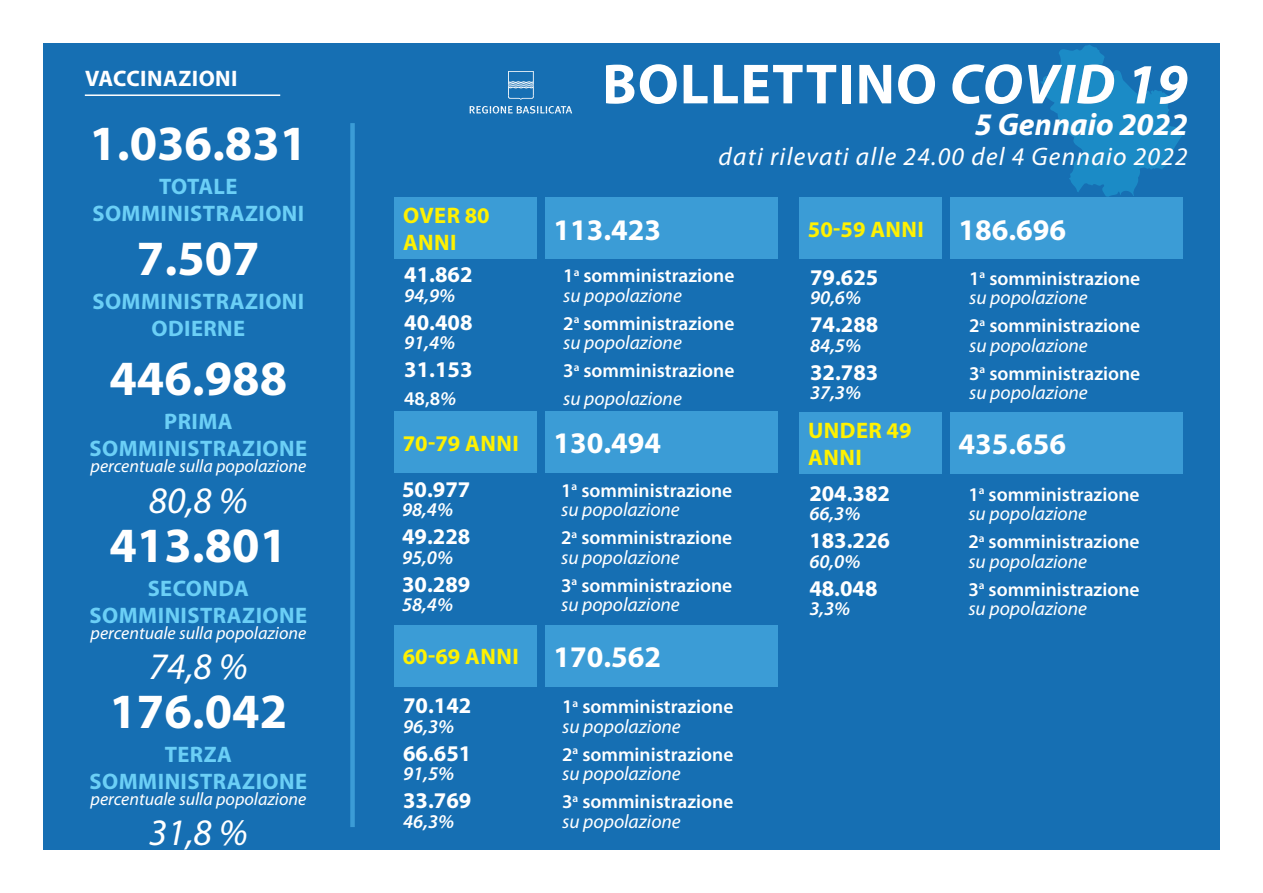
<style>
.page{position:relative;width:1263px;height:893px;background:#fff}
.page>*{position:absolute;margin:0;border:0;box-sizing:border-box;transform-origin:0 0}
.t1{font:700 57px "Myriad Pro";letter-spacing:.02em;color:#fff}
.t2{font:700 49.5px "Myriad Pro";color:#fff}
.t3{font:italic 37.5px "Myriad Pro";color:#fff}
.t4{font:italic 700 31.5px "Myriad Pro";color:#fff}
.t5{font:700 30px "Myriad Pro";color:#fff}
.t6{font:italic 25.5px "Myriad Pro";letter-spacing:.05em;color:#fff}
.t7{font:700 22.5px "Myriad Pro";letter-spacing:.02em;color:#6bcff6}
.FIletto_inferiore{font:700 22.5px "Myriad Pro";color:#fff}
.t8{font:700 22.5px/27px "Myriad Pro";letter-spacing:.02em;color:#fff101}
.FIletto_inferiore-2{font:700 22.5px "Myriad Pro";letter-spacing:.02em;color:#fff}
.t9{font:600 19.5px "Myriad Pro";color:#fff}
.t10{font:italic 19.5px "Myriad Pro";color:#fff}
.t11{font:italic 600 19.5px "Myriad Pro";color:#fff}
.t12{font:italic 18px "Myriad Pro";color:#fff}
.s1{font-style:italic}
</style>
<div class="page">
<div style="left:43px;top:43px;width:1177px;height:807px;background:#166fb3"></div>
<div style="left:350px;top:123px;width:5px;height:704px;background:#3b9cd6"></div>
<hr style="left:85px;top:94px;width:195px;height:2px;background:#fff">
<svg style="left:1040px;top:45px;width:142px;height:152px"></svg>
<div style="left:394px;top:197px;width:142px;height:62px;background:#3b9cd6"></div>
<div style="left:799px;top:197px;width:142px;height:62px;background:#3b9cd6"></div>
<div style="left:394px;top:411px;width:142px;height:62px;background:#3b9cd6"></div>
<div style="left:799px;top:412px;width:142px;height:62px;background:#3b9cd6"></div>
<div style="left:394px;top:625px;width:142px;height:62px;background:#3b9cd6"></div>
<div style="left:545px;top:197px;width:232px;height:62px;background:#3b9cd6"></div>
<div style="left:950px;top:197px;width:232px;height:62px;background:#3b9cd6"></div>
<div style="left:545px;top:411px;width:232px;height:62px;background:#3b9cd6"></div>
<div style="left:950px;top:412px;width:232px;height:62px;background:#3b9cd6"></div>
<div style="left:545px;top:625px;width:232px;height:62px;background:#3b9cd6"></div>
<svg style="left:508px;top:71px;width:26px;height:29px"></svg>
<svg style="left:470px;top:106px;width:102px;height:8px"></svg>
<p class="FIletto_inferiore-2" style="left:85px;top:64px;width:154px">VACCINAZIONI</p>
<p class="t2" style="left:89px;top:111px;width:220px">1.036.831</p>
<p class="t7" style="left:159px;top:172px;width:80px">TOTALE</p>
<p class="t7" style="left:92px;top:199px;width:213px">SOMMINISTRAZIONI</p>
<p class="t2" style="left:137px;top:226px;width:124px">7.507</p>
<p class="t7" style="left:92px;top:287px;width:213px">SOMMINISTRAZIONI</p>
<p class="t7" style="left:151px;top:314px;width:95px">ODIERNE</p>
<p class="t2" style="left:110px;top:346px;width:179px">446.988</p>
<p class="t7" style="left:164px;top:406px;width:70px">PRIMA</p>
<p class="t7" style="left:90px;top:433px;width:219px">SOMMINISTRAZIONE</p>
<p class="t12" style="left:91px;top:455px;width:217px">percentuale sulla popolazione</p>
<p class="t3" style="left:149px;top:477px;width:101px">80,8 %</p>
<p class="t2" style="left:110px;top:513px;width:179px">413.801</p>
<p class="t7" style="left:148px;top:574px;width:103px">SECONDA</p>
<p class="t7" style="left:90px;top:601px;width:219px">SOMMINISTRAZIONE</p>
<p class="t12" style="left:91px;top:621px;width:217px">percentuale sulla popolazione</p>
<p class="t3" style="left:149px;top:644px;width:101px">74,8 %</p>
<p class="t2" style="left:110px;top:679px;width:179px">176.042</p>
<p class="t7" style="left:165px;top:740px;width:69px">TERZA</p>
<p class="t7" style="left:90px;top:767px;width:219px">SOMMINISTRAZIONE</p>
<p class="t12" style="left:91px;top:787px;width:217px">percentuale sulla popolazione</p>
<p class="t3" style="left:149px;top:810px;width:101px">31,8 %</p>
<p class="t8" style="left:403px;top:202px;width:88px">OVER 80<br>ANNI</p>
<p class="t1" style="left:602px;top:47px;width:587px">BOLLETTINO <span class="s1">COVID 19</span></p>
<p class="t4" style="left:975px;top:104px;width:214px">5 Gennaio 2022</p>
<p class="t6" style="left:719px;top:141px;width:471px">dati rilevati alle 24.00 del 4 Gennaio 2022</p>
<p class="t5" style="left:553px;top:210px;width:109px">113.423</p>
<p class="t5" style="left:958px;top:210px;width:109px">186.696</p>
<p class="t8" style="left:808px;top:215px;width:117px">50-59 ANNI</p>
<p class="FIletto_inferiore" style="left:404px;top:260px;width:70px">41.862</p>
<p class="t9" style="left:563px;top:263px;width:173px">1<sup>a</sup> somministrazione</p>
<p class="t11" style="left:404px;top:283px;width:53px">94,9%</p>
<p class="t10" style="left:563px;top:283px;width:120px">su popolazione</p>
<p class="FIletto_inferiore" style="left:404px;top:307px;width:70px">40.408</p>
<p class="t9" style="left:563px;top:311px;width:173px">2<sup>a</sup> somministrazione</p>
<p class="t11" style="left:404px;top:330px;width:53px">91,4%</p>
<p class="t10" style="left:563px;top:330px;width:120px">su popolazione</p>
<p class="FIletto_inferiore" style="left:404px;top:355px;width:70px">31.153</p>
<p class="t9" style="left:563px;top:358px;width:173px">3<sup>a</sup> somministrazione</p>
<p class="t9" style="left:404px;top:386px;width:54px">48,8<span class="s1">%</span></p>
<p class="t10" style="left:563px;top:386px;width:120px">su popolazione</p>
<p class="FIletto_inferiore" style="left:810px;top:262px;width:70px">79.625</p>
<p class="t9" style="left:969px;top:266px;width:173px">1<sup>a</sup> somministrazione</p>
<p class="t11" style="left:810px;top:285px;width:53px">90,6%</p>
<p class="t10" style="left:969px;top:286px;width:120px">su popolazione</p>
<p class="FIletto_inferiore" style="left:810px;top:310px;width:70px">74.288</p>
<p class="t9" style="left:969px;top:313px;width:173px">2<sup>a</sup> somministrazione</p>
<p class="t11" style="left:810px;top:333px;width:53px">84,5%</p>
<p class="t10" style="left:969px;top:333px;width:120px">su popolazione</p>
<p class="FIletto_inferiore" style="left:810px;top:358px;width:70px">32.783</p>
<p class="t9" style="left:969px;top:361px;width:173px">3<sup>a</sup> somministrazione</p>
<p class="t11" style="left:810px;top:380px;width:53px">37,3%</p>
<p class="t10" style="left:969px;top:381px;width:120px">su popolazione</p>
<p class="t8" style="left:403px;top:429px;width:117px">70-79 ANNI</p>
<p class="t8" style="left:808px;top:416px;width:105px">UNDER 49<br>ANNI</p>
<p class="t5" style="left:553px;top:424px;width:109px">130.494</p>
<p class="t5" style="left:958px;top:424px;width:109px">435.656</p>
<p class="FIletto_inferiore" style="left:402px;top:475px;width:70px">50.977</p>
<p class="t9" style="left:561px;top:478px;width:173px">1<sup>a</sup> somministrazione</p>
<p class="t11" style="left:402px;top:497px;width:53px">98,4%</p>
<p class="t10" style="left:561px;top:498px;width:120px">su popolazione</p>
<p class="FIletto_inferiore" style="left:402px;top:522px;width:70px">49.228</p>
<p class="t9" style="left:561px;top:525px;width:173px">2<sup>a</sup> somministrazione</p>
<p class="t11" style="left:402px;top:545px;width:53px">95,0%</p>
<p class="t10" style="left:561px;top:545px;width:120px">su popolazione</p>
<p class="FIletto_inferiore" style="left:402px;top:570px;width:70px">30.289</p>
<p class="t9" style="left:561px;top:573px;width:173px">3<sup>a</sup> somministrazione</p>
<p class="t11" style="left:402px;top:592px;width:53px">58,4%</p>
<p class="t10" style="left:561px;top:593px;width:120px">su popolazione</p>
<p class="t8" style="left:403px;top:643px;width:117px">60-69 ANNI</p>
<p class="t5" style="left:553px;top:637px;width:109px">170.562</p>
<p class="FIletto_inferiore" style="left:403px;top:691px;width:70px">70.142</p>
<p class="t9" style="left:562px;top:694px;width:173px">1<sup>a</sup> somministrazione</p>
<p class="t11" style="left:403px;top:714px;width:53px">96,3%</p>
<p class="t10" style="left:562px;top:714px;width:120px">su popolazione</p>
<p class="FIletto_inferiore" style="left:403px;top:738px;width:70px">66.651</p>
<p class="t9" style="left:562px;top:742px;width:173px">2<sup>a</sup> somministrazione</p>
<p class="t11" style="left:403px;top:761px;width:53px">91,5%</p>
<p class="t10" style="left:562px;top:762px;width:120px">su popolazione</p>
<p class="FIletto_inferiore" style="left:403px;top:786px;width:70px">33.769</p>
<p class="t9" style="left:562px;top:789px;width:173px">3<sup>a</sup> somministrazione</p>
<p class="t11" style="left:403px;top:809px;width:53px">46,3%</p>
<p class="t10" style="left:562px;top:809px;width:120px">su popolazione</p>
<p class="FIletto_inferiore" style="left:809px;top:478px;width:82px">204.382</p>
<p class="t9" style="left:968px;top:482px;width:173px">1<sup>a</sup> somministrazione</p>
<p class="t11" style="left:809px;top:501px;width:53px">66,3%</p>
<p class="t10" style="left:968px;top:502px;width:120px">su popolazione</p>
<p class="FIletto_inferiore" style="left:809px;top:526px;width:82px">183.226</p>
<p class="t9" style="left:968px;top:529px;width:173px">2<sup>a</sup> somministrazione</p>
<p class="t11" style="left:809px;top:549px;width:53px">60,0%</p>
<p class="t10" style="left:968px;top:549px;width:120px">su popolazione</p>
<p class="FIletto_inferiore" style="left:809px;top:573px;width:70px">48.048</p>
<p class="t9" style="left:968px;top:577px;width:173px">3<sup>a</sup> somministrazione</p>
<p class="t11" style="left:809px;top:596px;width:42px">3,3%</p>
<p class="t10" style="left:968px;top:597px;width:120px">su popolazione</p>
</div>
